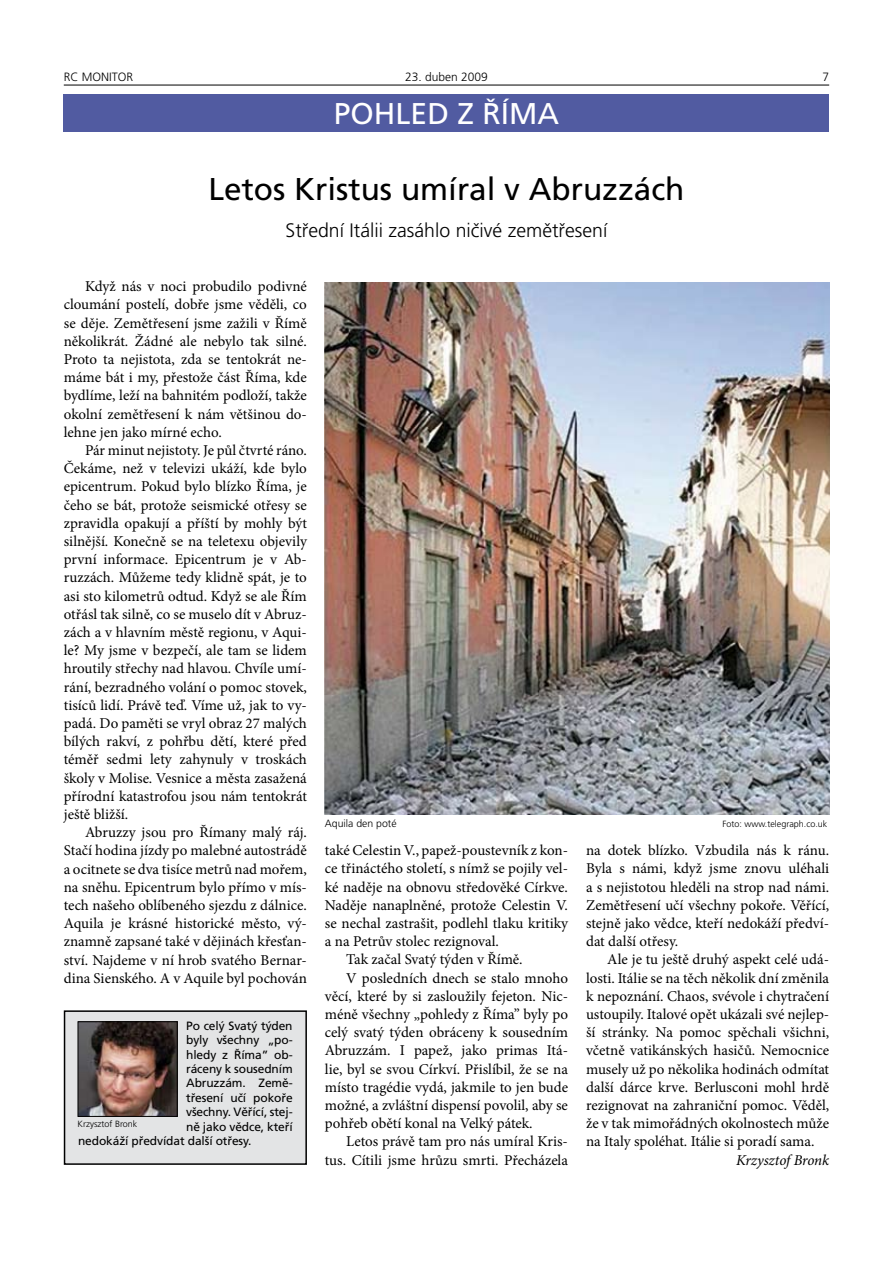
<style>
.page{position:relative;width:893px;height:1263px;background:#fff}
.page>*{position:absolute;margin:0;border:0;box-sizing:border-box;transform-origin:0 0}
.t1{font:31.5px "Frutiger CE";color:#000}
.t2{font:30px "Frutiger CE";color:#fff}
.t3{font:300 19.5px "Frutiger CE";color:#000}
.t4{font:15px/18.1px "Minion Pro";color:#000;text-align:justify}
.t5{font:italic 15px "Minion Pro";letter-spacing:-.01em;color:#000}
.t6{font:12px "Frutiger CE";letter-spacing:-.01em;color:#000}
.t7{font:300 12px "Frutiger CE";color:#000}
.t8{font:300 10.5px "Frutiger CE";color:#000}
.t9{font:300 9px "Frutiger CE";color:#000}
</style>
<div class="page">
<hr style="left:64px;top:85px;width:765px;height:1px;background:#000">
<div style="left:64px;top:94px;width:765px;height:37px;background:#515ba1"></div>
<div style="left:65px;top:1011px;width:241px;height:153px;background:#e3e4e5"></div>
<div style="left:64px;top:1010px;width:243px;height:155px;border:2px solid #000"></div>
<img style="left:80px;top:1023px;width:96px;height:92px">
<div style="left:78px;top:1021px;width:100px;height:96px;border:1px solid #000"></div>
<img style="left:325px;top:283px;width:505px;height:531px">
<p class="t7" style="left:64px;top:70px;width:71px">RC MONITOR</p>
<p class="t7" style="left:405px;top:70px;width:84px">23. duben 2009</p>
<p class="t7" style="left:822px;top:70px;width:8px">7</p>
<h2 class="t2" style="left:334px;top:97px;width:227px">POHLED Z ŘÍMA</h2>
<h1 class="t1" style="left:208px;top:171px;width:478px">Letos Kristus umíral v Abruzzách</h1>
<h3 class="t3" style="left:286px;top:219px;width:323px">Střední Itálii zasáhlo ničivé zemětřesení</h3>
<p class="t4" style="left:64px;top:277px;width:245px;text-indent:21px">Když nás v noci probudilo podivné cloumání postelí, dobře jsme věděli, co se děje. Zemětřesení jsme zažili v Římě několikrát. Žádné ale nebylo tak silné.<br>Proto ta nejistota, zda se tentokrát ne&shy;máme bát i my, přestože část Říma, kde bydlíme, leží na bahnitém podloží, takže okolní zemětřesení k nám většinou do&shy;lehne jen jako mírné echo.</p>
<p class="t4" style="left:64px;top:441px;width:245px;text-indent:21px">Pár minut nejistoty. Je půl čtvrté ráno.<br>Čekáme, než v televizi ukáží, kde bylo epicentrum. Pokud bylo blízko Říma, je čeho se bát, protože seismické otřesy se zpravidla opakují a příští by mohly být silnější. Konečně se na teletexu objevily první informace. Epicentrum je v Ab&shy;ruzzách. Můžeme tedy klidně spát, je to asi sto kilometrů odtud. Když se ale Řím otřásl tak silně, co se muselo dít v Abruz&shy;zách a v hlavním městě regionu, v Aqui&shy;le? My jsme v bezpečí, ale tam se lidem hroutily střechy nad hlavou. Chvíle umí&shy;rání, bezradného volání o pomoc stovek, tisíců lidí. Právě teď. Víme už, jak to vy&shy;padá. Do paměti se vryl obraz 27 malých bílých rakví, z pohřbu dětí, které před téměř sedmi lety zahynuly v troskách školy v Molise. Vesnice a města zasažená přírodní katastrofou jsou nám tentokrát ještě bližší.</p>
<p class="t4" style="left:64px;top:823px;width:245px;text-indent:21px">Abruzzy jsou pro Římany malý ráj.<br>Stačí hodina jízdy po malebné autostrádě a ocitnete se dva tisíce metrů nad mořem, na sněhu. Epicentrum bylo přímo v mís&shy;tech našeho oblíbeného sjezdu z dálnice.<br>Aquila je krásné historické město, vý&shy;znamně zapsané také v dějinách křesťan&shy;ství. Najdeme v ní hrob svatého Bernar&shy;dina Sienského. A v Aquile byl pochován</p>
<p class="t6" style="left:186px;top:1019px;width:108px">Po celý Svatý týden</p>
<p class="t6" style="left:186px;top:1033px;width:108px">byly všechny „po-</p>
<p class="t6" style="left:186px;top:1047px;width:108px">hledy z Říma” ob-</p>
<p class="t6" style="left:186px;top:1062px;width:108px">ráceny k sousedním</p>
<p class="t6" style="left:186px;top:1076px;width:108px">Abruzzám. Země-</p>
<p class="t6" style="left:186px;top:1091px;width:108px">třesení učí pokoře</p>
<p class="t6" style="left:186px;top:1105px;width:108px">všechny. Věřící, stej-</p>
<p class="t6" style="left:186px;top:1119px;width:108px">ně jako vědce, kteří</p>
<p class="t6" style="left:78px;top:1134px;width:175px">nedokáží předvídat další otřesy.</p>
<p class="t9" style="left:78px;top:1119px;width:61px">Krzysztof Bronk</p>
<p class="t8" style="left:325px;top:818px;width:73px">Aquila den poté</p>
<p class="t9" style="left:722px;top:818px;width:107px">Foto: www.telegraph.co.uk</p>
<p class="t4" style="left:325px;top:841px;width:245px">také Celestin V., papež-poustevník z kon-</p>
<p class="t4" style="left:325px;top:860px;width:245px">ce třináctého století, s nímž se pojily vel-</p>
<p class="t4" style="left:325px;top:878px;width:245px">ké naděje na obnovu středověké Církve.</p>
<p class="t4" style="left:325px;top:896px;width:245px">Naděje nanaplněné, protože Celestin V.</p>
<p class="t4" style="left:325px;top:914px;width:245px">se nechal zastrašit, podlehl tlaku kritiky</p>
<p class="t4" style="left:325px;top:932px;width:176px">a na Petrův stolec rezignoval.</p>
<p class="t4" style="left:346px;top:951px;width:178px">Tak začal Svatý týden v Římě.</p>
<p class="t4" style="left:346px;top:969px;width:223px">V posledních dnech se stalo mnoho</p>
<p class="t4" style="left:325px;top:987px;width:245px">věcí, které by si zasloužily fejeton. Nic-</p>
<p class="t4" style="left:325px;top:1005px;width:245px">méně všechny „pohledy z Říma” byly po</p>
<p class="t4" style="left:325px;top:1023px;width:245px">celý svatý týden obráceny k sousedním</p>
<p class="t4" style="left:325px;top:1042px;width:245px">Abruzzám. I papež, jako primas Itá-</p>
<p class="t4" style="left:325px;top:1060px;width:245px">lie, byl se svou Církví. Přislíbil, že se na</p>
<p class="t4" style="left:325px;top:1078px;width:245px">místo tragédie vydá, jakmile to jen bude</p>
<p class="t4" style="left:325px;top:1096px;width:245px">možné, a zvláštní dispensí povolil, aby se</p>
<p class="t4" style="left:325px;top:1114px;width:209px">pohřeb obětí konal na Velký pátek.</p>
<p class="t4" style="left:346px;top:1133px;width:223px">Letos právě tam pro nás umíral Kris-</p>
<p class="t4" style="left:325px;top:1151px;width:245px">tus. Cítili jsme hrůzu smrti. Přecházela</p>
<p class="t4" style="left:586px;top:841px;width:245px">na dotek blízko. Vzbudila nás k ránu.<br>Byla s námi, když jsme znovu uléhali a s nejistotou hleděli na strop nad námi.<br>Zemětřesení učí všechny pokoře. Věřící, stejně jako vědce, kteří nedokáží předví&shy;dat další otřesy.</p>
<p class="t4" style="left:586px;top:951px;width:245px;text-indent:21px">Ale je tu ještě druhý aspekt celé udá&shy;losti. Itálie se na těch několik dní změnila k nepoznání. Chaos, svévole i chytračení ustoupily. Italové opět ukázali své nejlep&shy;ší stránky. Na pomoc spěchali všichni, včetně vatikánských hasičů. Nemocnice musely už po několika hodinách odmítat další dárce krve. Berlusconi mohl hrdě rezignovat na zahraniční pomoc. Věděl, že v tak mimořádných okolnostech může na Italy spoléhat. Itálie si poradí sama.</p>
<p class="t5" style="left:736px;top:1149px;width:95px">Krzysztof Bronk</p>
</div>
